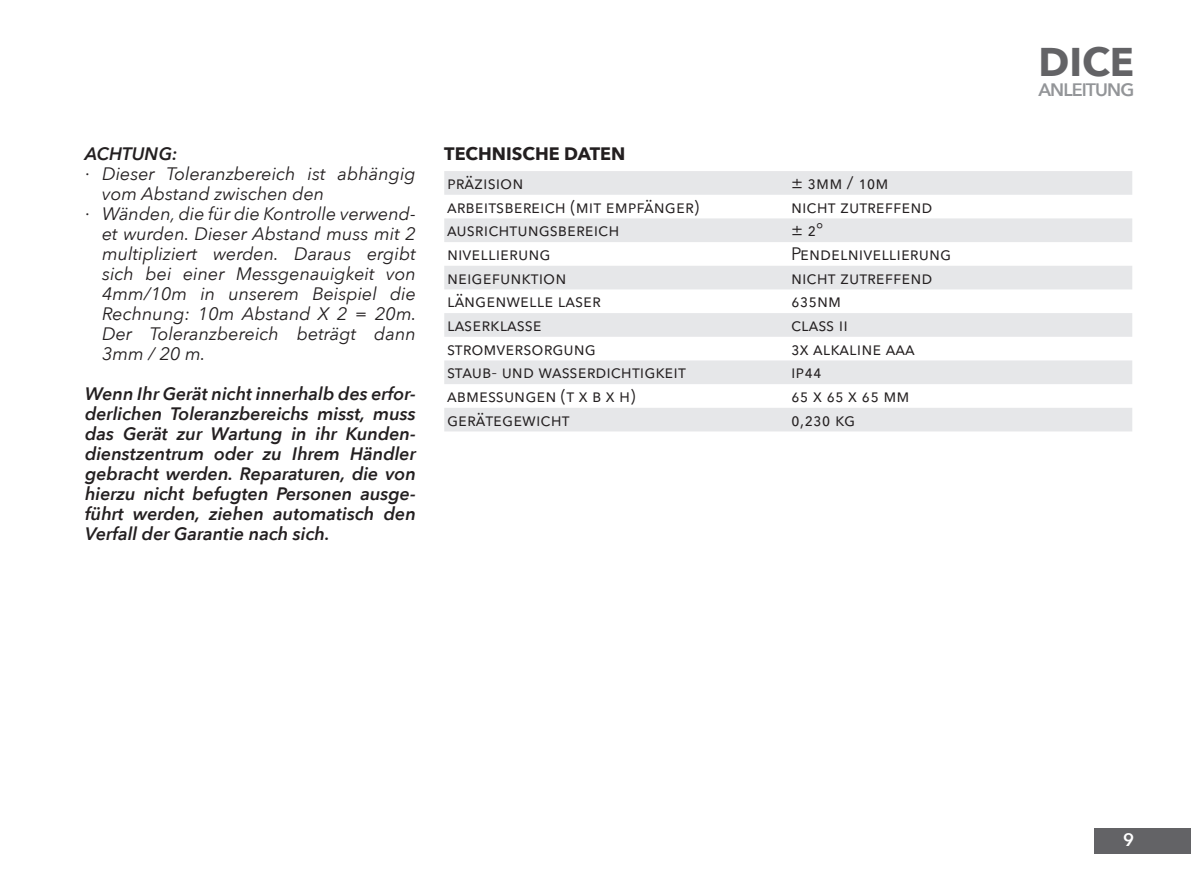
<style>
.page{position:relative;width:1191px;height:893px;background:#fff}
.page>*{position:absolute;margin:0;border:0;box-sizing:border-box;transform-origin:0 0}
.t1{font:700 40px "Avenir Next";color:#636366}
.specificaties{font:18px "Avenir Next";color:#231f20}
.t2{font:italic 18px/20px "Avenir Next";color:#231f20}
.BASIC_BELANGRIJK_HEA{font:italic 600 18px/20px "Avenir Next";color:#231f20;text-align:justify}
.BASIC_-_HIGHLIGHT{font:700 18px "Avenir Next";color:#231f20}
.t3{font:600 18px "Avenir Next";letter-spacing:-.05em;color:#939598}
.t4{font:600 18px "Avenir Next";color:#fff}
.s1{font-style:normal}
</style>
<div class="page">
<div style="left:1094px;top:828px;width:97px;height:26px;background:#636366"></div>
<svg style="left:444px;top:171px;width:688px;height:260px;fill:#e6e7e9"></svg>
<p class="BASIC_BELANGRIJK_HEA" style="left:85px;top:143px;width:94px">ACHTUNG:</p>
<p class="t2" style="left:102px;top:163px;width:315px;text-indent:-17px"><span class="s1">∙</span> Dieser Toleranzbereich ist abhängig vom Abstand zwischen den</p>
<p class="t2" style="left:102px;top:203px;width:316px;text-align:justify;text-indent:-17px"><span class="s1">∙</span> Wänden, die für die Kontrolle verwend&shy;et wurden. Dieser Abstand muss mit 2 multipliziert werden. Daraus ergibt sich bei einer Messgenauigkeit von 4mm/10m in unserem Beispiel die Rechnung: 10m Abstand X 2 = 20m.<br>Der Toleranzbereich beträgt dann 3mm / 20 m.</p>
<p class="BASIC_BELANGRIJK_HEA" style="left:85px;top:383px;width:332px">Wenn Ihr Gerät nicht innerhalb des erfor&shy;derlichen Toleranzbereichs misst, muss das Gerät zur Wartung in ihr Kunden&shy;dienstzentrum oder zu Ihrem Händler gebracht werden. Reparaturen, die von hierzu nicht befugten Personen ausge&shy;führt werden, ziehen automatisch den Verfall der Garantie nach sich.</p>
<p class="BASIC_-_HIGHLIGHT" style="left:444px;top:138px;width:183px">TECHNISCHE DATEN</p>
<p class="specificaties" style="left:447px;top:168px;width:78px">präzision</p>
<p class="specificaties" style="left:791px;top:168px;width:99px">± 3mm / 10m</p>
<p class="specificaties" style="left:447px;top:191px;width:254px">arbeitsbereich (mit empfänger)</p>
<p class="specificaties" style="left:791px;top:191px;width:143px">nicht zutreffend</p>
<p class="specificaties" style="left:447px;top:215px;width:174px">ausrichtungsbereich</p>
<p class="specificaties" style="left:791px;top:215px;width:34px">± 2°</p>
<p class="specificaties" style="left:447px;top:239px;width:105px">nivellierung</p>
<p class="specificaties" style="left:791px;top:239px;width:162px">Pendelnivellierung</p>
<p class="specificaties" style="left:447px;top:262px;width:121px">neigefunktion</p>
<p class="specificaties" style="left:791px;top:262px;width:143px">nicht zutreffend</p>
<p class="specificaties" style="left:447px;top:286px;width:155px">längenwelle laser</p>
<p class="specificaties" style="left:791px;top:286px;width:52px">635nm</p>
<p class="specificaties" style="left:447px;top:310px;width:96px">laserklasse</p>
<p class="specificaties" style="left:791px;top:310px;width:58px">class ii</p>
<p class="specificaties" style="left:447px;top:333px;width:150px">stromversorgung</p>
<p class="specificaties" style="left:791px;top:333px;width:125px">3x alkaline aaa</p>
<p class="specificaties" style="left:447px;top:357px;width:240px">staub- und wasserdichtigkeit</p>
<p class="specificaties" style="left:791px;top:357px;width:32px">ip44</p>
<p class="specificaties" style="left:447px;top:381px;width:190px">abmessungen (t x b x h)</p>
<p class="specificaties" style="left:791px;top:381px;width:120px">65 x 65 x 65 mm</p>
<p class="specificaties" style="left:447px;top:404px;width:124px">gerätegewicht</p>
<p class="specificaties" style="left:791px;top:404px;width:66px">0,230 kg</p>
<h1 class="t1" style="left:1038px;top:27px;width:97px">DICE</h1>
<p class="t3" style="left:1038px;top:75px;width:97px">ANLEITUNG</p>
<p class="t4" style="left:1123px;top:824px;width:12px">9</p>
</div>
